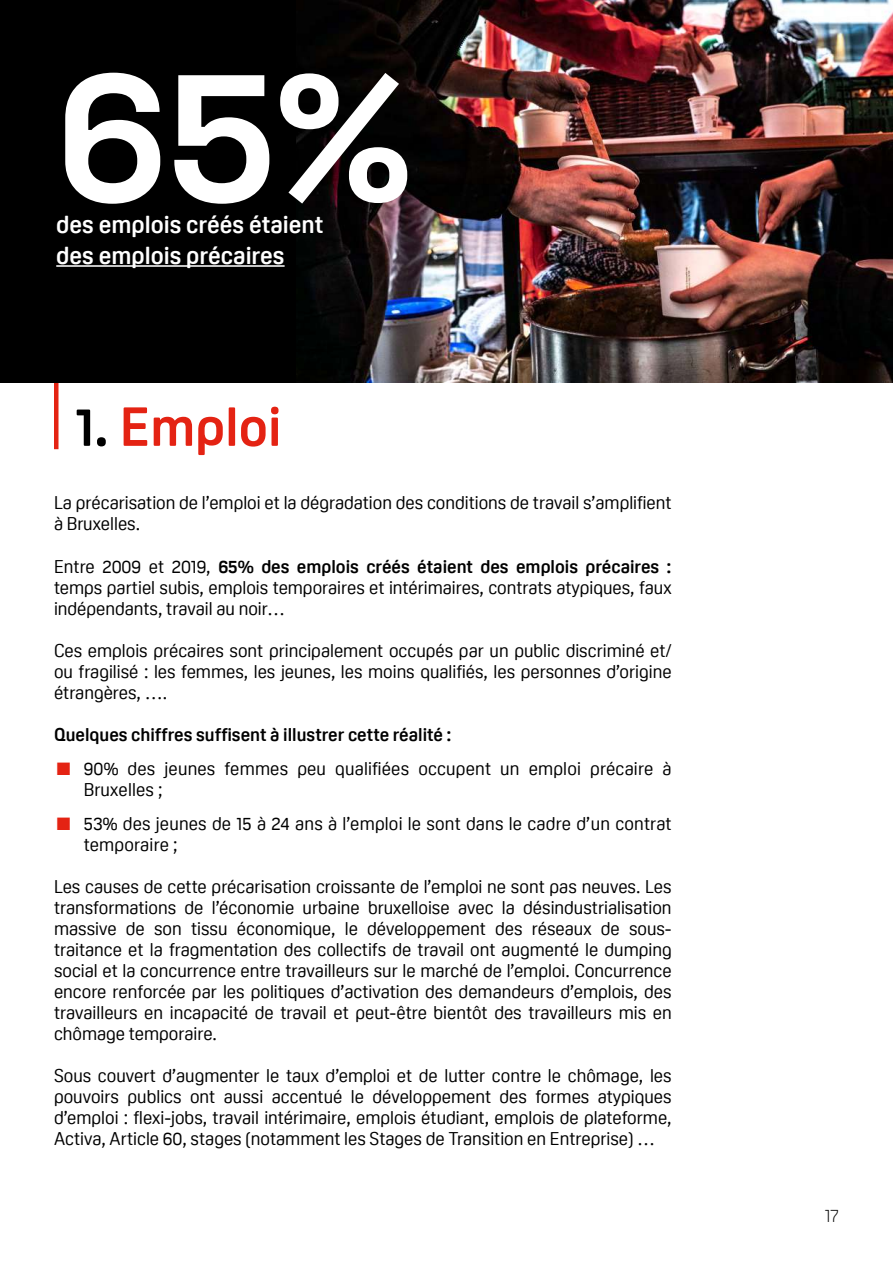
<style>
.page{position:relative;width:893px;height:1263px;background:#fff}
.page>*{position:absolute;margin:0;border:0;box-sizing:border-box;transform-origin:0 0}
.t1{font:700 180px "Space Grotesk";color:#fff}
.t2{font:700 54px "Oscine";color:#e42313}
.t3{font:700 24px/31.5px "Oscine";color:#fff}
.t4{font:18px/21px "Oscine";color:#000;text-align:justify}
.t5{font:700 18px "Oscine";color:#000}
.t6{font:300 18px "Oscine";color:#000}
.s1{color:#000}
.s2{font-weight:700}
.s3{color:#e42313}
</style>
<div class="page">
<hr style="left:54px;top:257px;width:4px;height:192px;background:#e42313">
<img style="left:296px;top:0;width:597px;height:382px">
<div style="left:0;top:0;width:296px;height:382px;background:#000"></div>
<hr style="left:56px;top:265px;width:229px;height:2px;background:#fff">
<h1 class="t1" style="left:56px;top:7px;width:357px">65%</h1>
<h3 class="t3" style="left:56px;top:209px;width:269px">des emplois créés étaient des emplois précaires</h3>
<h2 class="t2" style="left:75px;top:396px;width:208px"><span class="s1">1.</span> Emploi</h2>
<p class="t4" style="left:54px;top:492px;width:619px">La précarisation de l’emploi et la dégradation des conditions de travail s’amplifient à Bruxelles.</p>
<p class="t4" style="left:54px;top:556px;width:619px">Entre 2009 et 2019, <span class="s2">65% des emplois créés étaient des emplois précaires : </span>temps partiel subis, emplois temporaires et intérimaires, contrats atypiques, faux indépendants, travail au noir…</p>
<p class="t4" style="left:54px;top:640px;width:619px">Ces emplois précaires sont principalement occupés par un public discriminé et/ ou fragilisé : les femmes, les jeunes, les moins qualifiés, les personnes d’origine étrangères, ….</p>
<p class="t5" style="left:54px;top:725px;width:399px">Quelques chiffres suffisent à illustrer cette réalité :</p>
<p class="t4" style="left:84px;top:758px;width:589px;text-indent:-27px"><span class="s3">■</span> 90% des jeunes femmes peu qualifiées occupent un emploi précaire à<br>Bruxelles ;</p>
<p class="t4" style="left:84px;top:813px;width:589px;text-indent:-27px"><span class="s3">■</span> 53% des jeunes de 15 à 24 ans à l’emploi le sont dans le cadre d’un contrat temporaire ;</p>
<p class="t4" style="left:54px;top:876px;width:619px">Les causes de cette précarisation croissante de l’emploi ne sont pas neuves. Les transformations de l’économie urbaine bruxelloise avec la désindustrialisation massive de son tissu économique, le développement des réseaux de sous&shy;traitance et la fragmentation des collectifs de travail ont augmenté le dumping social et la concurrence entre travailleurs sur le marché de l’emploi. Concurrence encore renforcée par les politiques d’activation des demandeurs d’emplois, des travailleurs en incapacité de travail et peut-être bientôt des travailleurs mis en chômage temporaire.</p>
<p class="t4" style="left:54px;top:1065px;width:619px">Sous couvert d’augmenter le taux d’emploi et de lutter contre le chômage, les pouvoirs publics ont aussi accentué le développement des formes atypiques d’emploi : flexi-jobs, travail intérimaire, emplois étudiant, emplois de plateforme, Activa, Article 60, stages (notamment les Stages de Transition en Entreprise) …</p>
<p class="t6" style="left:825px;top:1205px;width:15px">17</p>
</div>
